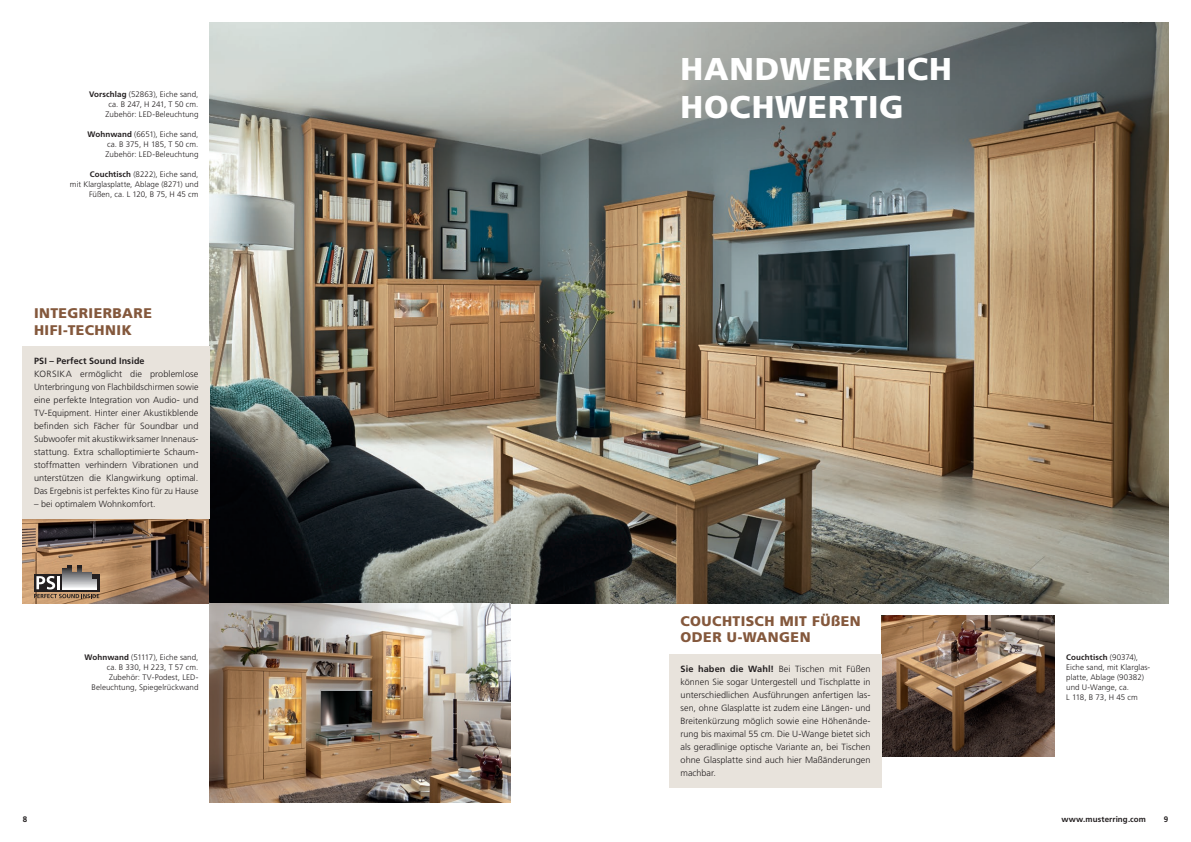
<style>
.page{position:relative;width:1191px;height:842px;background:#fff}
.page>*{position:absolute;margin:0;border:0;box-sizing:border-box;transform-origin:0 0}
.t1{font:900 31.5px/37.8px "Frutiger LT Std";letter-spacing:.025em;color:#fff}
.t2{font:900 14px/16.8px "Frutiger LT Std";letter-spacing:.03em;color:#84583c}
.t3{font:300 9px/13px "Frutiger LT Std";color:#231f20;text-align:justify}
.t4{font:700 9px "Frutiger LT Std";letter-spacing:.01em;color:#231f20}
.t5{font:300 8px/10px "Frutiger LT Std";letter-spacing:.005em;color:#231f20;text-align:right}
.t6{font:700 8px "Frutiger LT Std";letter-spacing:.015em;color:#231f20}
.s1{font-weight:700}
</style>
<div class="page">
<img style="left:23px;top:519px;width:187px;height:85px">
<img style="left:210px;top:23px;width:958px;height:581px">
<img style="left:210px;top:604px;width:300px;height:198px">
<img style="left:882px;top:615px;width:172px;height:142px">
<svg style="left:34px;top:565px;width:65px;height:33px;background:#948476"></svg>
<div style="left:23px;top:346px;width:187px;height:173px;background:#e8e3dc"></div>
<div style="left:669px;top:654px;width:213px;height:133px;background:#e8e3dc"></div>
<p class="t5" style="left:89px;top:89px;width:111px"><span class="s1">Vorschlag</span> (52863), Eiche sand, ca. B 247, H 241, T 50 cm.<br>Zubehör: LED-Beleuchtung</p>
<p class="t5" style="left:106px;top:129px;width:94px;text-align:justify;text-indent:-18px"><span class="s1">Wohnwand</span> (6651), Eiche sand, ca. B 375, H 185, T 50 cm.<br>Zubehör: LED-Beleuchtung</p>
<p class="t5" style="left:70px;top:169px;width:130px"><span class="s1">Couchtisch</span> (8222), Eiche sand,<br>mit Klarglasplatte, Ablage (8271) und<br>Füßen, ca. L 120, B 75, H 45 cm</p>
<h2 class="t2" style="left:34px;top:305px;width:119px">INTEGRIERBARE<br>HIFI-TECHNIK</h2>
<p class="t4" style="left:34px;top:356px;width:112px">PSI – Perfect Sound Inside</p>
<p class="t3" style="left:34px;top:368px;width:166px">KORSIKA ermöglicht die problemlose Unterbringung von Flachbildschirmen sowie eine perfekte Integration von Audio- und TV-Equipment. Hinter einer Akustikblende befinden sich Fächer für Soundbar und Subwoofer mit akustikwirksamer Innenaus&shy;stattung. Extra schalloptimierte Schaum&shy;stoffmatten verhindern Vibrationen und unterstützen die Klangwirkung optimal.<br>Das Ergebnis ist perfektes Kino für zu Hause</p>
<p class="t3" style="left:34px;top:498px;width:123px">– bei optimalem Wohnkomfort.</p>
<p class="t5" style="left:85px;top:652px;width:115px"><span class="s1">Wohnwand</span> (51117), Eiche sand, ca. B 330, H 223, T 57 cm.<br>Zubehör: TV-Podest, LED-<br>Beleuchtung, Spiegelrückwand</p>
<h1 class="t1" style="left:680px;top:50px;width:273px">HANDWERKLICH<br>HOCHWERTIG</h1>
<h2 class="t2" style="left:680px;top:612px;width:182px">COUCHTISCH MIT FÜßEN<br>ODER U-WANGEN</h2>
<p class="t3" style="left:680px;top:662px;width:191px"><span class="s1">Sie haben die Wahl!</span> Bei Tischen mit Füßen können Sie sogar Untergestell und Tischplatte in unterschiedlichen Ausführungen anfertigen las&shy;sen, ohne Glasplatte ist zudem eine Längen- und Breitenkürzung möglich sowie eine Höhenände&shy;rung bis maximal 55 cm. Die U-Wange bietet sich als geradlinige optische Variante an, bei Tischen ohne Glasplatte sind auch hier Maßänderungen machbar.</p>
<p class="t5" style="left:1066px;top:652px;width:86px;text-align:left"><span class="s1">Couchtisch</span> (90374),<br>Eiche sand, mit Klarglas&shy;platte, Ablage (90382) und U-Wange, ca.<br>L 118, B 73, H 45 cm</p>
<p class="t6" style="left:23px;top:815px;width:6px">8</p>
<p class="t6" style="left:1061px;top:815px;width:86px">www.musterring.com</p>
<p class="t6" style="left:1163px;top:815px;width:6px">9</p>
</div>
